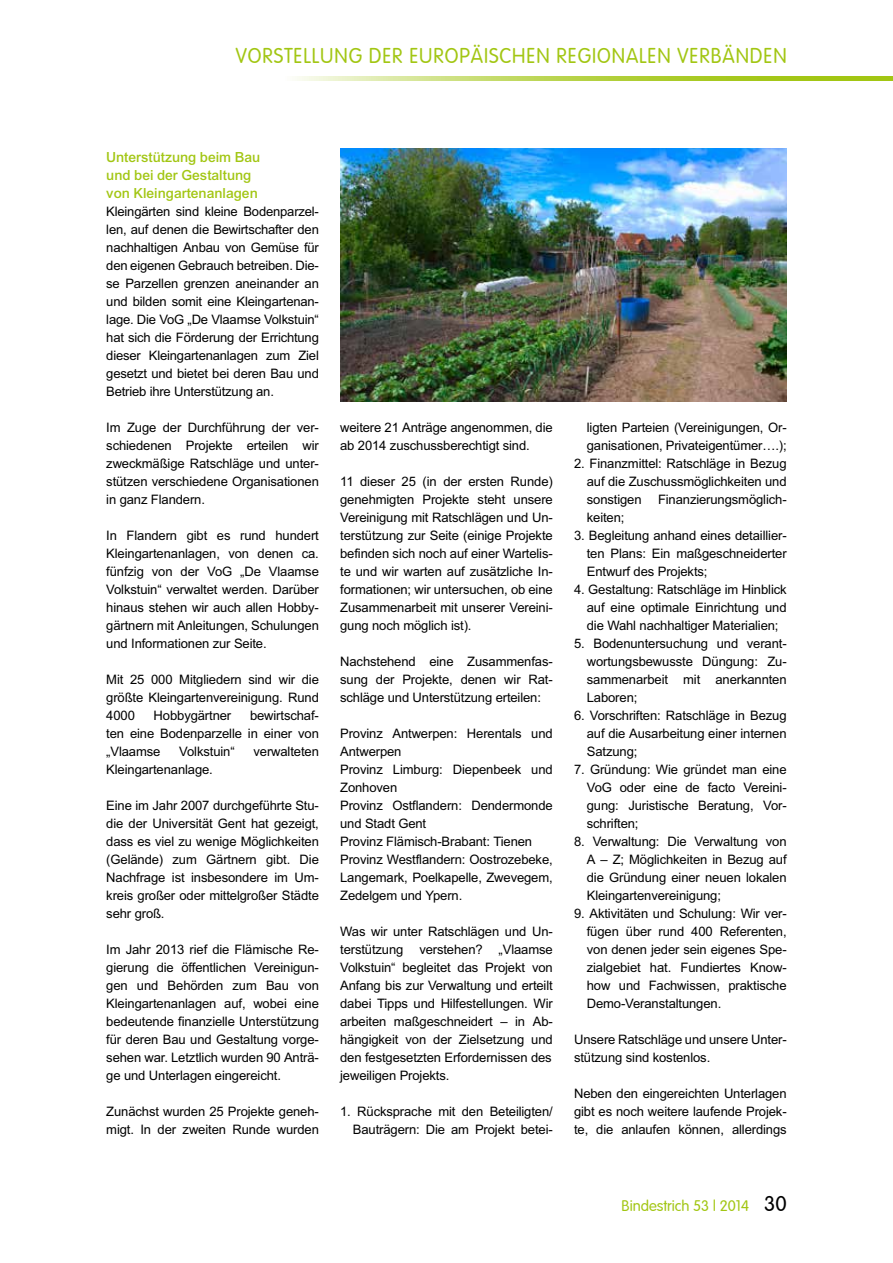
<style>
.page{position:relative;width:893px;height:1263px;background:#fff}
.page>*{position:absolute;margin:0;border:0;box-sizing:border-box;transform-origin:0 0}
.t1{font:21px "Vogue Plain";letter-spacing:.05em;color:#a2c613;scale:.95 1}
.t2{font:15px/18px "Arial Bld";color:#a2c613}
.t3{font:15px "Vogue Plain";color:#a2c613}
.t4{font:13.05px/18px "Arial";letter-spacing:-.01em;color:#000;text-align:justify}
.s1{font-size:21px;color:#000}
</style>
<div class="page">
<svg style="left:295px;top:77px;width:598px;height:4px;background:#bcd657"></svg>
<img style="left:340px;top:149px;width:447px;height:252px">
<h1 class="t1" style="left:236px;top:44px;width:581px">VORSTELLUNG DER EUROPÄISCHEN REGIONALEN VERBÄNDEN</h1>
<p class="t2" style="left:106px;top:149px;width:155px">Unterstützung beim Bau und bei der Gestaltung von Kleingartenanlagen</p>
<p class="t4" style="left:106px;top:203px;width:214px">Kleingärten sind kleine Bodenparzel&shy;len, auf denen die Bewirtschafter den nachhaltigen Anbau von Gemüse für den eigenen Gebrauch betreiben. Die&shy;se Parzellen grenzen aneinander an und bilden somit eine Kleingartenan&shy;lage. Die VoG „De Vlaamse Volkstuin“ hat sich die Förderung der Errichtung dieser Kleingartenanlagen zum Ziel gesetzt und bietet bei deren Bau und Betrieb ihre Unterstützung an.</p>
<p class="t4" style="left:106px;top:419px;width:214px">Im Zuge der Durchführung der ver&shy;schiedenen Projekte erteilen wir zweckmäßige Ratschläge und unter&shy;stützen verschiedene Organisationen in ganz Flandern.</p>
<p class="t4" style="left:106px;top:527px;width:214px">In Flandern gibt es rund hundert Kleingartenanlagen, von denen ca. fünfzig von der VoG „De Vlaamse Volkstuin“ verwaltet werden. Darüber hinaus stehen wir auch allen Hobby&shy;gärtnern mit Anleitungen, Schulungen und Informationen zur Seite.</p>
<p class="t4" style="left:106px;top:671px;width:214px">Mit 25 000 Mitgliedern sind wir die größte Kleingartenvereinigung. Rund 4000</p>
<p class="t4" style="left:106px;top:707px;width:214px;text-indent:144px">bewirtschaf&shy;ten eine Bodenparzelle in einer von „Vlaamse</p>
<p class="t4" style="left:154px;top:707px;width:79px">Hobbygärtner</p>
<p class="t4" style="left:179px;top:743px;width:57px">Volkstuin“</p>
<p class="t4" style="left:253px;top:743px;width:67px">verwalteten</p>
<p class="t4" style="left:106px;top:761px;width:108px">Kleingartenanlage.</p>
<p class="t4" style="left:106px;top:797px;width:214px">Eine im Jahr 2007 durchgeführte Stu&shy;die der Universität Gent hat gezeigt, dass es viel zu wenige Möglichkeiten (Gelände) zum Gärtnern gibt. Die Nachfrage ist insbesondere im Um&shy;kreis großer oder mittelgroßer Städte sehr groß.</p>
<p class="t4" style="left:106px;top:941px;width:214px">Im Jahr 2013 rief die Flämische Re&shy;gierung die öffentlichen Vereinigun&shy;gen und Behörden zum Bau von Kleingartenanlagen auf, wobei eine bedeutende finanzielle Unterstützung für deren Bau und Gestaltung vorge&shy;sehen war. Letztlich wurden 90 Anträ&shy;ge und Unterlagen eingereicht.</p>
<p class="t4" style="left:106px;top:1103px;width:214px">Zunächst wurden 25 Projekte geneh&shy;migt. In der zweiten Runde wurden</p>
<p class="t4" style="left:340px;top:419px;width:214px">weitere 21 Anträge angenommen, die ab 2014 zuschussberechtigt sind.</p>
<p class="t4" style="left:340px;top:473px;width:214px">11 dieser 25 (in der ersten Runde) genehmigten Projekte steht unsere Vereinigung mit Ratschlägen und Un&shy;terstützung zur Seite (einige Projekte befinden sich noch auf einer Wartelis&shy;te und wir warten auf zusätzliche In&shy;formationen; wir untersuchen, ob eine Zusammenarbeit mit unserer Vereini&shy;gung noch möglich ist).</p>
<p class="t4" style="left:340px;top:653px;width:214px">Nachstehend eine Zusammenfas&shy;sung der Projekte, denen wir Rat&shy;schläge und Unterstützung erteilen:</p>
<p class="t4" style="left:340px;top:725px;width:214px;text-align:left">Provinz Antwerpen: Herentals und<br>Antwerpen<br>Provinz Limburg: Diepenbeek und<br>Zonhoven<br>Provinz Ostflandern: Dendermonde und Stadt Gent<br>Provinz Flämisch-Brabant: Tienen<br>Provinz Westflandern: Oostrozebeke,<br>Langemark, Poelkapelle, Zwevegem,<br>Zedelgem und Ypern.</p>
<p class="t4" style="left:340px;top:922px;width:214px">Was wir unter Ratschlägen und Un&shy;terstützung verstehen? „Vlaamse Volkstuin“ begleitet das Projekt von Anfang bis zur Verwaltung und erteilt dabei Tipps und Hilfestellungen. Wir arbeiten maßgeschneidert – in Ab&shy;hängigkeit von der Zielsetzung und den festgesetzten Erfordernissen des jeweiligen Projekts.</p>
<p class="t4" style="left:340px;top:1103px;width:214px;text-align:right">1. Rücksprache mit den Beteiligten/<br>Bauträgern: Die am Projekt betei-</p>
<p class="t4" style="left:587px;top:419px;width:201px">ligten Parteien (Vereinigungen, Or&shy;ganisationen, Privateigentümer….);</p>
<p class="t4" style="left:587px;top:455px;width:201px;text-indent:-13px">2. Finanzmittel: Ratschläge in Bezug auf die Zuschussmöglichkeiten und sonstigen</p>
<p class="t4" style="left:658px;top:491px;width:130px">Finanzierungsmöglich-</p>
<p class="t4" style="left:587px;top:509px;width:39px">keiten;</p>
<p class="t4" style="left:587px;top:527px;width:201px;text-indent:-13px">3. Begleitung anhand eines detaillier&shy;ten Plans: Ein maßgeschneiderter Entwurf des Projekts;</p>
<p class="t4" style="left:587px;top:581px;width:201px;text-indent:-13px">4. Gestaltung: Ratschläge im Hinblick auf eine optimale Einrichtung und die Wahl nachhaltiger Materialien;</p>
<p class="t4" style="left:587px;top:635px;width:201px;text-indent:-13px">5. Bodenuntersuchung und verant&shy;wortungsbewusste Düngung: Zu&shy;sammenarbeit mit anerkannten Laboren;</p>
<p class="t4" style="left:587px;top:707px;width:201px;text-indent:-13px">6. Vorschriften: Ratschläge in Bezug auf die Ausarbeitung einer internen Satzung;</p>
<p class="t4" style="left:587px;top:761px;width:201px;text-indent:-13px">7. Gründung: Wie gründet man eine VoG oder eine de facto Vereini&shy;gung: Juristische Beratung, Vor&shy;schriften;</p>
<p class="t4" style="left:587px;top:833px;width:201px;text-indent:-13px">8. Verwaltung: Die Verwaltung von A – Z; Möglichkeiten in Bezug auf die Gründung einer neuen lokalen Kleingartenvereinigung;</p>
<p class="t4" style="left:587px;top:905px;width:201px;text-indent:-13px">9. Aktivitäten und Schulung: Wir ver&shy;fügen über rund 400 Referenten, von denen jeder sein eigenes Spe&shy;zialgebiet hat. Fundiertes Know&shy;how und Fachwissen, praktische Demo-Veranstaltungen.</p>
<p class="t4" style="left:574px;top:1031px;width:214px">Unsere Ratschläge und unsere Unter&shy;stützung sind kostenlos.</p>
<p class="t4" style="left:574px;top:1085px;width:214px">Neben den eingereichten Unterlagen gibt es noch weitere laufende Projek&shy;te, die anlaufen können, allerdings</p>
<p class="t3" style="left:622px;top:1197px;width:167px">Bindestrich 53 | 2014 <span class="s1">30</span></p>
</div>
